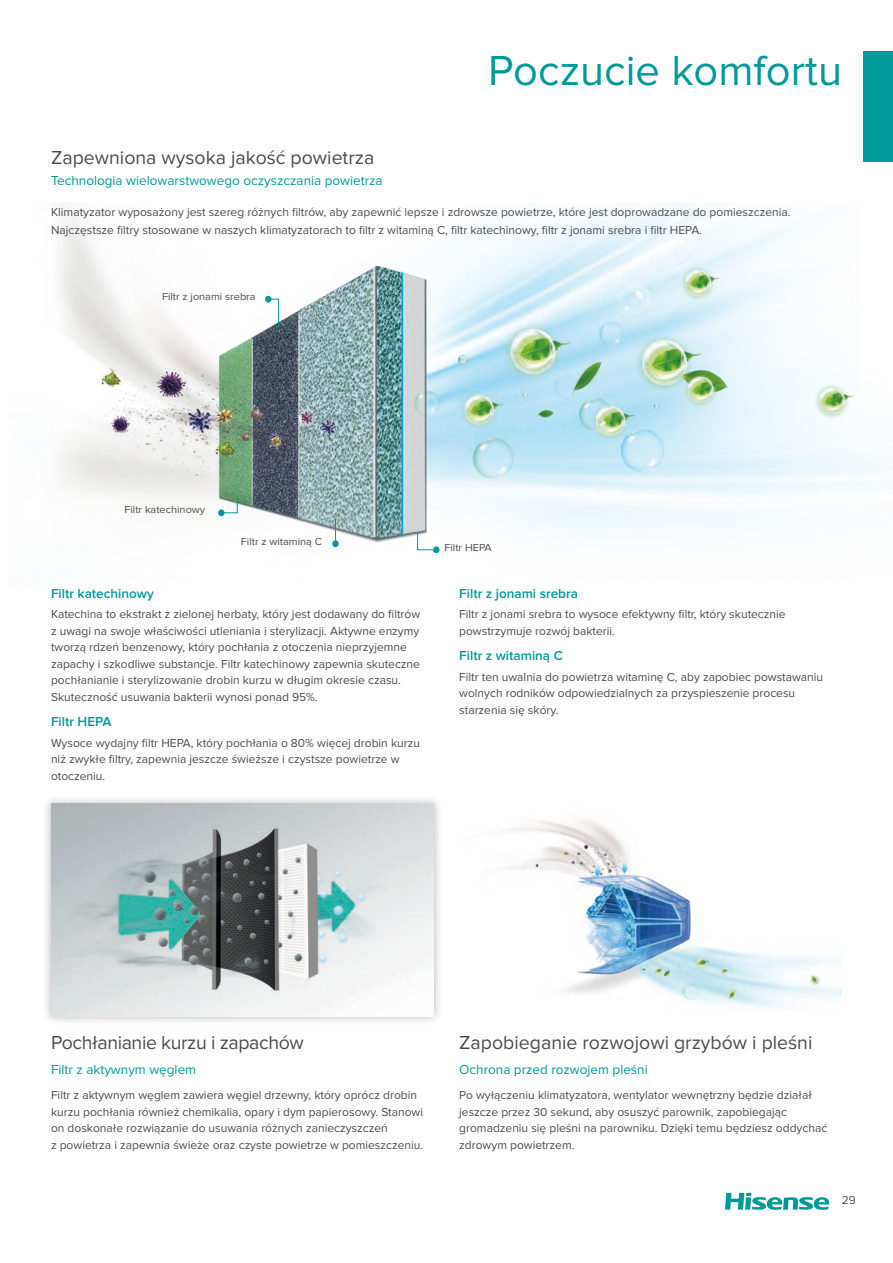
<style>
.page{position:relative;width:893px;height:1263px;background:#fff}
.page>*{position:absolute;margin:0;border:0;box-sizing:border-box;transform-origin:0 0}
.t1{font:43.5px "Proxima Nova";color:#009a9b}
.t2{font:19.5px "Proxima Nova";color:#4c4c4e}
.t3{font:19.5px "Proxima Nova";letter-spacing:-.02em;color:#4c4c4e}
.t4{font:13.5px "Proxima Nova";color:#009a9b}
.t5{font:600 13.5px "Proxima Nova";color:#009a9b}
.t6{font:12px/16.5px "Proxima Nova";color:#4c4c4e}
.t7{font:300 12px "Proxima Nova";color:#1a181c}
.t8{font:10.5px "Proxima Nova";color:#4c4c4e;scale:1.04 1}
</style>
<div class="page">
<div style="left:863px;top:51px;width:30px;height:111px;background:#009a9b"></div>
<svg style="left:725px;top:1193px;width:104px;height:17px"></svg>
<img style="left:504px;top:819px;width:338px;height:189px">
<img style="left:59px;top:203px;width:834px;height:351px">
<svg style="left:220px;top:496px;width:18px;height:18px"></svg>
<div style="left:218px;top:509px;width:7px;height:7px;background:#009a9b;border-radius:50%"></div>
<svg style="left:335px;top:519px;width:1px;height:21px"></svg>
<div style="left:332px;top:540px;width:7px;height:7px;background:#009a9b;border-radius:50%"></div>
<svg style="left:267px;top:298px;width:13px;height:30px"></svg>
<div style="left:265px;top:296px;width:7px;height:7px;background:#009a9b;border-radius:50%"></div>
<svg style="left:417px;top:532px;width:20px;height:19px"></svg>
<div style="left:433px;top:546px;width:6px;height:7px;background:#009a9b;border-radius:50%"></div>
<div style="left:42px;top:795px;width:401px;height:230px;background:#1a181c;opacity:.3"></div>
<img style="left:51px;top:804px;width:383px;height:212px">
<h1 class="t1" style="left:488px;top:51px;width:355px">Poczucie komfortu</h1>
<h2 class="t2" style="left:51px;top:149px;width:325px">Zapewniona wysoka jakość powietrza</h2>
<p class="t4" style="left:51px;top:175px;width:333px">Technologia wielowarstwowego oczyszczania powietrza</p>
<p class="t6" style="left:51px;top:204px;width:741px;line-height:18px">Klimatyzator wyposażony jest szereg różnych filtrów, aby zapewnić lepsze i zdrowsze powietrze, które jest doprowadzane do pomieszczenia.<br>Najczęstsze filtry stosowane w naszych klimatyzatorach to filtr z witaminą C, filtr katechinowy, filtr z jonami srebra i filtr HEPA.</p>
<p class="t8" style="left:162px;top:291px;width:91px">Filtr z jonami srebra</p>
<p class="t8" style="left:124px;top:505px;width:79px">Filtr katechinowy</p>
<p class="t8" style="left:241px;top:537px;width:80px">Filtr z witaminą C</p>
<p class="t5" style="left:51px;top:587px;width:104px">Filtr katechinowy</p>
<p class="t6" style="left:51px;top:606px;width:371px">Katechina to ekstrakt z zielonej herbaty, który jest dodawany do filtrów z uwagi na swoje właściwości utleniania i sterylizacji. Aktywne enzymy tworzą rdzeń benzenowy, który pochłania z otoczenia nieprzyjemne zapachy i szkodliwe substancje. Filtr katechinowy zapewnia skuteczne pochłanianie i sterylizowanie drobin kurzu w długim okresie czasu.<br>Skuteczność usuwania bakterii wynosi ponad 95%.</p>
<p class="t5" style="left:51px;top:715px;width:62px">Filtr HEPA</p>
<p class="t6" style="left:51px;top:735px;width:370px">Wysoce wydajny filtr HEPA, który pochłania o 80% więcej drobin kurzu niż zwykłe filtry, zapewnia jeszcze świeższe i czystsze powietrze w otoczeniu.</p>
<p class="t8" style="left:444px;top:543px;width:47px">Filtr HEPA</p>
<p class="t5" style="left:459px;top:587px;width:120px">Filtr z jonami srebra</p>
<p class="t6" style="left:459px;top:606px;width:328px">Filtr z jonami srebra to wysoce efektywny filtr, który skutecznie powstrzymuje rozwój bakterii.</p>
<p class="t5" style="left:459px;top:649px;width:105px">Filtr z witaminą C</p>
<p class="t6" style="left:459px;top:669px;width:365px">Filtr ten uwalnia do powietrza witaminę C, aby zapobiec powstawaniu wolnych rodników odpowiedzialnych za przyspieszenie procesu starzenia się skóry.</p>
<h2 class="t3" style="left:51px;top:1033px;width:254px">Pochłanianie kurzu i zapachów</h2>
<p class="t4" style="left:51px;top:1063px;width:147px">Filtr z aktywnym węglem</p>
<p class="t6" style="left:51px;top:1087px;width:374px">Filtr z aktywnym węglem zawiera węgiel drzewny, który oprócz drobin kurzu pochłania również chemikalia, opary i dym papierosowy. Stanowi on doskonałe rozwiązanie do usuwania różnych zanieczyszczeń<br>z powietrza i zapewnia świeże oraz czyste powietrze w pomieszczeniu.</p>
<h2 class="t2" style="left:459px;top:1033px;width:355px">Zapobieganie rozwojowi grzybów i pleśni</h2>
<p class="t4" style="left:459px;top:1063px;width:190px">Ochrona przed rozwojem pleśni</p>
<p class="t6" style="left:459px;top:1087px;width:370px">Po wyłączeniu klimatyzatora, wentylator wewnętrzny będzie działał jeszcze przez 30 sekund, aby osuszyć parownik, zapobiegając gromadzeniu się pleśni na parowniku. Dzięki temu będziesz oddychać zdrowym powietrzem.</p>
<p class="t7" style="left:842px;top:1195px;width:15px">29</p>
</div>
